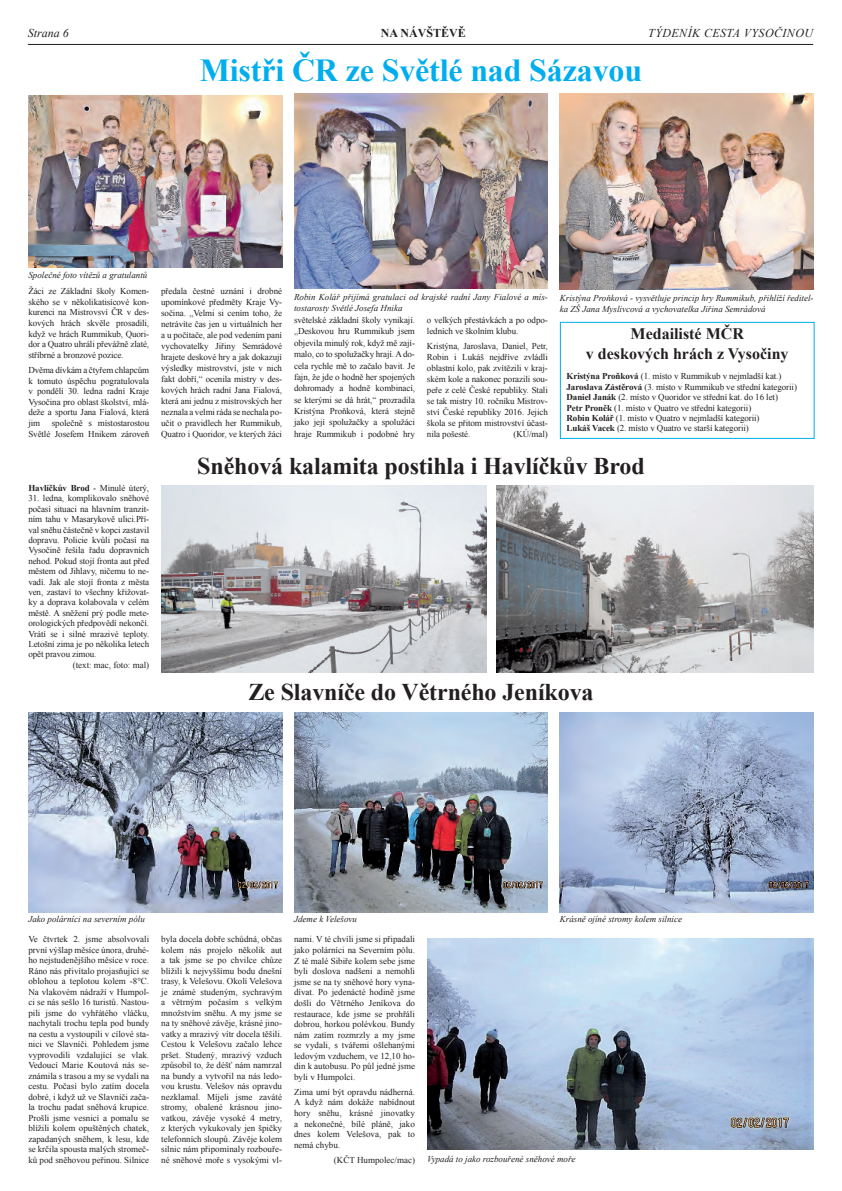
<style>
.page{position:relative;width:842px;height:1191px;background:#fff}
.page>*{position:absolute;margin:0;border:0;box-sizing:border-box;transform-origin:0 0}
.t1{font:700 32px "Times New Roman";letter-spacing:-.005em;color:#00aeef}
.t2{font:700 24px "Times New Roman";letter-spacing:-.005em;color:#231f20}
.t3{font:700 16px/19.2px "Times New Roman";color:#231f20;text-align:center}
.t4{font:italic 12px "Times New Roman";letter-spacing:.035em;color:#231f20}
.t5{font:700 12px "Times New Roman";color:#231f20}
.t6{font:9px/10.5px "Times New Roman";letter-spacing:-.01em;color:#231f20;text-align:justify}
.t7{font:italic 9px/10.4px "Times New Roman";color:#231f20}
.t8{font:700 9px "Times New Roman";letter-spacing:-.01em;color:#231f20}
.s1{font-weight:400}
.s2{font-weight:700}
</style>
<div class="page">
<hr style="left:28px;top:44px;width:785px;height:1px;background:#231f20">
<img style="left:496px;top:485px;width:318px;height:187px">
<img style="left:161px;top:485px;width:325px;height:187px">
<img style="left:294px;top:93px;width:254px;height:196px">
<img style="left:28px;top:95px;width:254px;height:173px">
<img style="left:560px;top:93px;width:254px;height:197px">
<div style="left:560px;top:322px;width:255px;height:117px;border:1px solid #00aeef"></div>
<img style="left:28px;top:713px;width:254px;height:199px">
<img style="left:294px;top:713px;width:254px;height:199px">
<img style="left:560px;top:713px;width:254px;height:199px">
<img style="left:427px;top:939px;width:387px;height:210px">
<h3 class="t4" style="left:28px;top:27px;width:43px">Strana 6</h3>
<h3 class="t5" style="left:381px;top:27px;width:87px">NA NÁVŠTĚVĚ</h3>
<h3 class="t4" style="left:648px;top:27px;width:166px">TÝDENÍK CESTA VYSOČINOU</h3>
<h1 class="t1" style="left:200px;top:53px;width:444px">Mistři ČR ze Světlé nad Sázavou</h1>
<p class="t7" style="left:28px;top:270px;width:120px">Společné foto vítězů a gratulantů</p>
<p class="t6" style="left:28px;top:286px;width:122px">Žáci ze Základní školy Komen&shy;ského se v několikatisícové kon&shy;kurenci na Mistrovsví ČR v des&shy;kových hrách skvěle prosadili, když ve hrách Rummikub, Quori&shy;dor a Quatro uhráli převážně zlaté, stříbrné a bronzové pozice.</p>
<p class="t6" style="left:28px;top:364px;width:122px">Dvěma dívkám a čtyřem chlapcům k tomuto úspěchu pogratulovala v pondělí 30. ledna radní Kraje Vysočina pro oblast školství, mlá&shy;deže a sportu Jana Fialová, která jim</p>
<p class="t6" style="left:28px;top:418px;width:122px;text-align:right">společně s místostarostou<br>Světlé Josefem Hnikem zároveň</p>
<p class="t8" style="left:28px;top:483px;width:122px">Havlíčkův Brod <span class="s1">- Minulé úterý,</span></p>
<p class="t6" style="left:28px;top:493px;width:122px">31. ledna, komplikovalo sněhové</p>
<p class="t6" style="left:28px;top:503px;width:122px">počasí situaci na hlavním tranzit-</p>
<p class="t6" style="left:28px;top:514px;width:122px">ním tahu v Masarykově ulici.Pří-</p>
<p class="t6" style="left:28px;top:524px;width:122px">val sněhu částečně v kopci zastavil</p>
<p class="t6" style="left:28px;top:534px;width:122px">dopravu. Policie kvůli počasí na</p>
<p class="t6" style="left:28px;top:545px;width:122px">Vysočině řešila řadu dopravních</p>
<p class="t6" style="left:28px;top:555px;width:122px">nehod. Pokud stojí fronta aut před</p>
<p class="t6" style="left:28px;top:566px;width:122px">městem od Jihlavy, ničemu to ne-</p>
<p class="t6" style="left:28px;top:576px;width:122px">vadí. Jak ale stojí fronta z města</p>
<p class="t6" style="left:28px;top:586px;width:122px">ven, zastaví to všechny křižovat-</p>
<p class="t6" style="left:28px;top:597px;width:122px">ky a doprava kolabovala v celém</p>
<p class="t6" style="left:28px;top:607px;width:122px">městě. A sněžení prý podle mete-</p>
<p class="t6" style="left:28px;top:618px;width:122px">orologických předpovědí nekončí.</p>
<p class="t6" style="left:28px;top:628px;width:122px">Vrátí se i silné mrazivé teploty.</p>
<p class="t6" style="left:28px;top:638px;width:122px">Letošní zima je po několika letech</p>
<p class="t6" style="left:28px;top:649px;width:70px">opět pravou zimou.</p>
<p class="t6" style="left:73px;top:659px;width:78px">(text: mac, foto: mal)</p>
<p class="t6" style="left:161px;top:286px;width:122px;line-height:11px">předala čestné uznání i drobné upomínkové předměty Kraje Vy&shy;sočina. „Velmi si cením toho, že netrávíte čas jen u virtuálních her a u počítače, ale pod vedením paní vychovatelky Jiřiny Semrádové hrajete deskové hry a jak dokazují výsledky mistrovství, jste v nich fakt dobří,“ ocenila mistry v des&shy;kových hrách radní Jana Fialová, která ani jednu z mistrovských her neznala a velmi ráda se nechala po&shy;učit o pravidlech her Rummikub, Quatro i Quoridor, ve kterých žáci</p>
<p class="t7" style="left:294px;top:292px;width:255px">Robin Kolář přijímá gratulaci od krajské radní Jany Fialové a mís&shy;tostarosty Světlé Josefa Hnika</p>
<p class="t6" style="left:294px;top:314px;width:122px;line-height:11.4px">světelské základní školy vynikají. „Deskovou hru Rummikub jsem objevila minulý rok, když mě zají&shy;malo, co to spolužačky hrají. A do&shy;cela rychle mě to začalo bavit. Je fajn, že jde o hodně her spojených dohromady a hodně kombinací, se kterými se dá hrát,“ prozradila Kristýna Proňková, která stejně jako její spolužačky a spolužáci hraje Rummikub i podobné hry</p>
<p class="t6" style="left:427px;top:315px;width:122px;line-height:10.9px">o velkých přestávkách a po odpo&shy;ledních ve školním klubu.</p>
<p class="t6" style="left:427px;top:341px;width:122px;line-height:10.9px">Kristýna, Jaroslava, Daniel, Petr, Robin i Lukáš nejdříve zvládli oblastní kolo, pak zvítězili v kraj&shy;ském kole a nakonec porazili sou&shy;peře z celé České republiky. Stali se tak mistry 10. ročníku Mistrov&shy;ství České republiky 2016. Jejich škola se přitom mistrovství účast&shy;nila pošesté.</p>
<p class="t6" style="left:513px;top:428px;width:36px">(KÚ/mal)</p>
<p class="t7" style="left:560px;top:293px;width:255px">Kristýna Proňková - vysvětluje princip hry Rummikub, přihlíží ředitel&shy;ka ZŠ Jana Myslivcová a vychovatelka Jiřina Semrádová</p>
<h3 class="t3" style="left:586px;top:324px;width:204px">Medailisté MČR<br>v deskových hrách z Vysočiny</h3>
<p class="t6" style="left:566px;top:371px;width:232px;text-align:left"><span class="s2">Kristýna Proňková</span> (1. místo v Rummikub v nejmladší kat.)<br><span class="s2">Jaroslava Zástěrová</span> (3. místo v Rummikub ve střední kategorii)<br><span class="s2">Daniel Janák</span> (2. místo v Quoridor ve střední kat. do 16 let)<br><span class="s2">Petr Proněk</span> (1. místo v Quatro ve střední kategorii)<br><span class="s2">Robin Kolář</span> (1. místo v Quatro v nejmladší kategorii)<br><span class="s2">Lukáš Vacek</span> (2. místo v Quatro ve starší kategorii)</p>
<h2 class="t2" style="left:197px;top:452px;width:449px">Sněhová kalamita postihla i Havlíčkův Brod</h2>
<h2 class="t2" style="left:248px;top:678px;width:347px">Ze Slavníče do Větrného Jeníkova</h2>
<p class="t7" style="left:28px;top:914px;width:118px">Jako polárníci na severním pólu</p>
<p class="t7" style="left:294px;top:914px;width:64px">Jdeme k Velešovu</p>
<p class="t7" style="left:560px;top:914px;width:124px">Krásně ojíné stromy kolem silnice</p>
<p class="t6" style="left:28px;top:934px;width:122px">Ve čtvrtek 2. jsme absolvovali první výšlap měsíce února, druhé&shy;ho nejstudenějšího měsíce v roce.<br>Ráno nás přivítalo projasňující se oblohou a teplotou kolem -8°C.<br>Na vlakovém nádraží v Humpol&shy;ci se nás sešlo 16 turistů. Nastou&shy;pili jsme do vyhřátého vláčku, nachytali trochu tepla pod bundy na cestu a vystoupili v cílové sta&shy;nici ve Slavníči. Pohledem jsme vyprovodili vzdalující se vlak.<br>Vedoucí Marie Koutová nás se&shy;známila s trasou a my se vydali na cestu. Počasí bylo zatím docela dobré, i když už ve Slavníči zača&shy;la trochu padat sněhová krupice.<br>Prošli jsme vesnicí a pomalu se blížili kolem opuštěných chatek, zapadaných sněhem, k lesu, kde se krčila spousta malých stromeč&shy;ků pod sněhovou peřinou. Silnice</p>
<p class="t6" style="left:161px;top:934px;width:122px">byla docela dobře schůdná, občas kolem nás projelo několik aut a tak jsme se po chvilce chůze blížili k nejvyššímu bodu dnešní trasy, k Velešovu. Okolí Velešova je známé studeným, sychravým a větrným počasím s velkým množstvím sněhu. A my jsme se na ty sněhové závěje, krásné jino&shy;vatky a mrazivý vítr docela těšili.<br>Cestou k Velešovu začalo lehce pršet. Studený, mrazivý vzduch způsobil to, že déšť nám namrzal na bundy a vytvořil na nás ledo&shy;vou krustu. Velešov nás opravdu nezklamal. Míjeli jsme zaváté stromy, obalené krásnou jino&shy;vatkou, závěje vysoké 4 metry, z kterých vykukovaly jen špičky telefonních sloupů. Závěje kolem silnic nám připomínaly rozbouře&shy;né sněhové moře s vysokými vl-</p>
<p class="t6" style="left:294px;top:934px;width:122px">nami. V té chvíli jsme si připadali jako polárníci na Severním pólu.<br>Z té malé Sibiře kolem sebe jsme byli doslova nadšeni a nemohli jsme se na ty sněhové hory vyna&shy;dívat. Po jedenácté hodině jsme došli do Větrného Jeníkova do restaurace, kde jsme se prohřáli dobrou, horkou polévkou. Bundy nám zatím rozmrzly a my jsme se vydali, s tvářemi ošlehanými ledovým vzduchem, ve 12,10 ho&shy;din k autobusu. Po půl jedné jsme byli v Humpolci.</p>
<p class="t6" style="left:294px;top:1086px;width:122px">Zima umí být opravdu nádherná.<br>A když nám dokáže nabídnout hory sněhu, krásné jinovatky a nekonečné, bílé pláně, jako dnes kolem Velešova, pak to nemá chybu.</p>
<p class="t6" style="left:334px;top:1154px;width:83px">(KČT Humpolec/mac)</p>
<p class="t7" style="left:427px;top:1154px;width:150px">Vypadá to jako rozbouřené sněhové moře</p>
</div>
